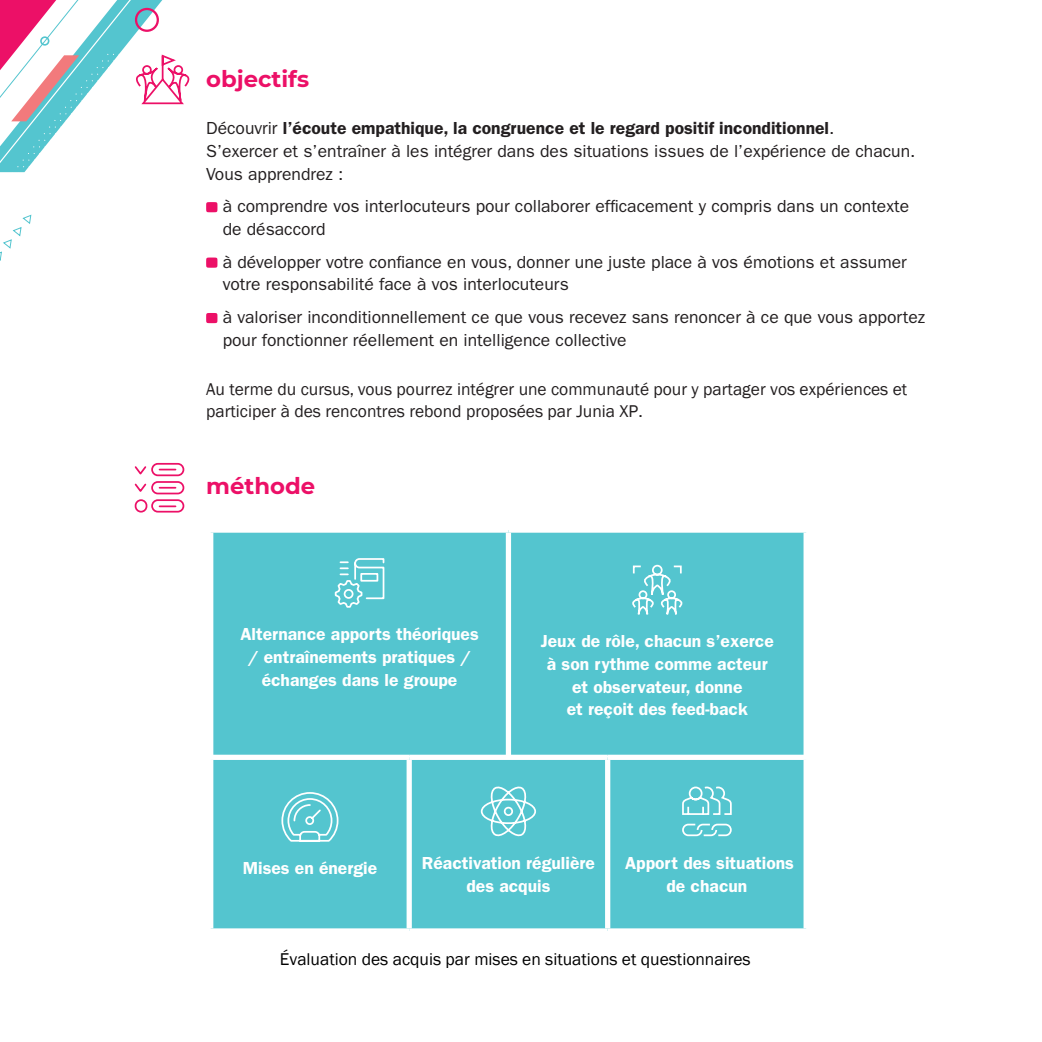
<style>
.page{position:relative;width:1042px;height:1042px;background:#fff}
.page>*{position:absolute;margin:0;border:0;box-sizing:border-box;transform-origin:0 0}
.t1{font:700 22.75px "Montserrat";color:#ec1067}
.t2{font:17.5px/22.8px "ITC Franklin Gothic Std";color:#231f20}
.t3{font:600 17.5px/22.8px "ITC Franklin Gothic Std";color:#fff;text-align:center}
.t4{font:17.5px/22.8px "Franklin Gothic";color:#231f20}
.t5{font:17.5px "Franklin Gothic";color:#000}
.s1{font-weight:600}
.s2{font-style:inherit}
</style>
<div class="page">
<svg style="left:134px;top:462px;width:51px;height:51px"></svg>
<div style="left:213px;top:533px;width:590px;height:222px;background:#54c5cf"></div>
<div style="left:506px;top:533px;width:5px;height:223px;background:#fff"></div>
<svg style="left:334px;top:557px;width:51px;height:51px;background:#78d1d9"></svg>
<svg style="left:626px;top:564px;width:62px;height:181px;background:#5cc7d1"></svg>
<div style="left:213px;top:760px;width:590px;height:168px;background:#54c5cf"></div>
<div style="left:406px;top:760px;width:6px;height:168px;background:#fff"></div>
<div style="left:605px;top:760px;width:5px;height:168px;background:#fff"></div>
<svg style="left:281px;top:791px;width:58px;height:52px;background:#79d1d9"></svg>
<svg style="left:480px;top:785px;width:57px;height:55px;background:#78d1d9"></svg>
<svg style="left:681px;top:786px;width:51px;height:51px;background:#78d1d9"></svg>
<svg style="left:0;top:0;width:218px;height:324px"></svg>
<h1 class="t1" style="left:206px;top:62px;width:105px">objectifs</h1>
<p class="t2" style="left:206px;top:117px;width:711px">Découvrir <span class="s1">l’écoute empathique, la congruence et le regard positif inconditionnel</span>.<br>S’exercer et s’entraîner à les intégrer dans des situations issues de l’expérience de chacun.<br>Vous apprendrez :</p>
<p class="t2" style="left:223px;top:195px;width:688px">à comprendre vos interlocuteurs pour collaborer efficacement y compris dans un contexte de désaccord</p>
<p class="t2" style="left:223px;top:250px;width:685px">à développer votre confiance en vous, donner une juste place à vos émotions et assumer votre responsabilité face à vos interlocuteurs</p>
<p class="t2" style="left:223px;top:306px;width:704px">à valoriser inconditionnellement ce que vous recevez sans renoncer à ce que vous apportez pour fonctionner réellement en intelligence collective</p>
<p class="t4" style="left:206px;top:378px;width:702px">Au terme du cursus, vous pourrez intégrer une communauté pour y partager vos expériences et participer à des rencontres rebond proposées par Junia XP.</p>
<h1 class="t1" style="left:206px;top:469px;width:111px">méthode</h1>
<p class="t3" style="left:240px;top:623px;width:240px">Alternance apports théoriques / entraînements pratiques / échanges dans le groupe</p>
<p class="t3" style="left:541px;top:630px;width:234px">Jeux de rôle, chacun s’exerce à son rythme comme acteur et observateur, donne<br>et reçoit des feed-back</p>
<p class="t3" style="left:243px;top:857px;width:136px">Mises en énergie</p>
<p class="t3" style="left:422px;top:851px;width:174px">Réactivation régulière des acquis</p>
<p class="t3" style="left:625px;top:851px;width:170px">Apport des situations de chacun</p>
<p class="t5" style="left:280px;top:948px;width:472px">Évaluation des acquis par mise<span class="s2">s</span> en situation<span class="s2">s</span> et questionnaires</p>
</div>
